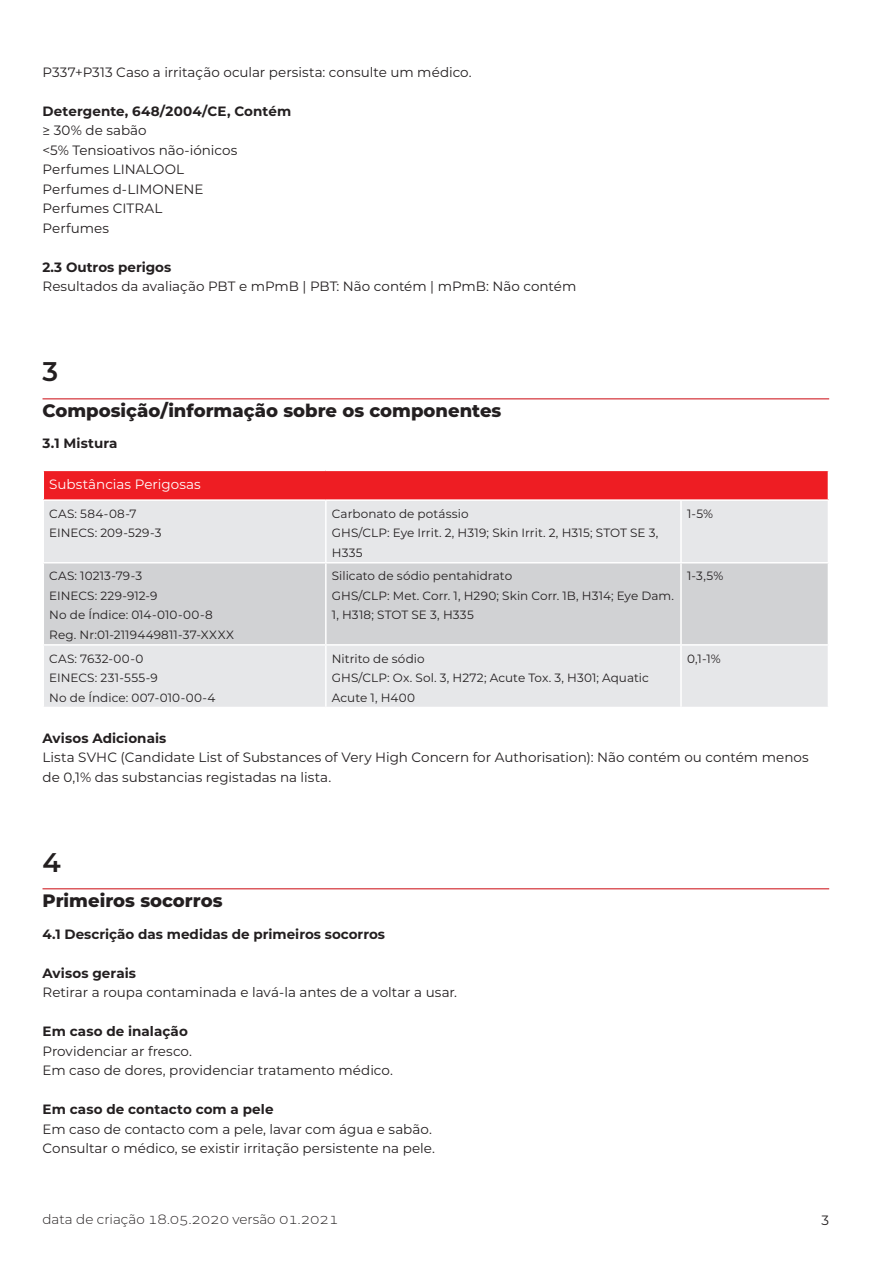
<style>
.page{position:relative;width:893px;height:1263px;background:#fff}
.page>*{position:absolute;margin:0;border:0;box-sizing:border-box;transform-origin:0 0}
.t1{font:600 27px "Montserrat";color:#231f20}
.SUBTÍTULOS{font:800 18px "Montserrat";color:#231f20}
.t2{font:13.5px/19.5px "Montserrat";color:#231f20}
._1{font:700 13.5px "Montserrat";letter-spacing:.005em;color:#231f20}
.t3{font:300 13.5px "Montserrat";color:#231f20}
.t4{font:13.5px "Montserrat";color:#fff}
.t5{font:12px/19.5px "Montserrat";letter-spacing:.005em;color:#231f20}
.t6{font:12px "Montserrat";letter-spacing:.025em;color:#231f20}
.t7{font:12px "Montserrat";letter-spacing:.03em;color:#231f20}
</style>
<div class="page">
<hr style="left:43px;top:398px;width:786px;height:1px;background:#d1232a">
<div style="left:43px;top:470px;width:785px;height:30px;background:#ee1d23"></div>
<div style="left:44px;top:501px;width:784px;height:206px;background:#e6e7e9"></div>
<div style="left:44px;top:563px;width:784px;height:81px;background:#d1d2d4"></div>
<hr style="left:43px;top:470px;width:283px;height:1px;background:#fff">
<svg style="left:43px;top:471px;width:1px;height:28px"></svg>
<hr style="left:326px;top:470px;width:355px;height:1px;background:#fff">
<hr style="left:681px;top:470px;width:148px;height:1px;background:#fff">
<hr style="left:43px;top:499px;width:283px;height:2px;background:#fff">
<hr style="left:326px;top:499px;width:355px;height:2px;background:#fff">
<hr style="left:325px;top:501px;width:2px;height:61px;background:#fff">
<hr style="left:681px;top:499px;width:148px;height:2px;background:#fff">
<hr style="left:680px;top:501px;width:2px;height:61px;background:#fff">
<hr style="left:43px;top:562px;width:283px;height:1px;background:#fff">
<hr style="left:326px;top:562px;width:355px;height:1px;background:#fff">
<hr style="left:325px;top:563px;width:2px;height:81px;background:#fff">
<hr style="left:681px;top:562px;width:148px;height:1px;background:#fff">
<hr style="left:680px;top:563px;width:2px;height:81px;background:#fff">
<hr style="left:43px;top:644px;width:283px;height:2px;background:#fff">
<hr style="left:326px;top:644px;width:355px;height:2px;background:#fff">
<hr style="left:325px;top:646px;width:2px;height:61px;background:#fff">
<hr style="left:681px;top:644px;width:148px;height:2px;background:#fff">
<hr style="left:680px;top:646px;width:2px;height:61px;background:#fff">
<hr style="left:43px;top:888px;width:786px;height:1px;background:#d1232a">
<p class="t2" style="left:43px;top:62px;width:431px">P337+P313 Caso a irritação ocular persista: consulte um médico.</p>
<p class="_1" style="left:43px;top:101px;width:250px">Detergente, 648/2004/CE, Contém</p>
<p class="t2" style="left:43px;top:120px;width:106px">≥ 30% de sabão</p>
<p class="t2" style="left:43px;top:140px;width:196px">&lt;5% Tensioativos não-iónicos</p>
<p class="t2" style="left:43px;top:159px;width:143px">Perfumes LINALOOL</p>
<p class="t2" style="left:43px;top:179px;width:162px">Perfumes d-LIMONENE</p>
<p class="t2" style="left:43px;top:198px;width:121px">Perfumes CITRAL</p>
<p class="t2" style="left:43px;top:218px;width:68px">Perfumes</p>
<p class="_1" style="left:43px;top:257px;width:130px">2.3 Outros perigos</p>
<p class="t2" style="left:43px;top:276px;width:535px">Resultados da avaliação PBT e mPmB | PBT: Não contém | mPmB: Não contém</p>
<p class="t1" style="left:43px;top:353px;width:17px">3</p>
<p class="SUBTÍTULOS" style="left:43px;top:398px;width:460px">Composição/informação sobre os componentes</p>
<p class="_1" style="left:43px;top:434px;width:76px">3.1 Mistura</p>
<p class="t4" style="left:49px;top:475px;width:153px">Substâncias Perigosas</p>
<p class="t5" style="left:49px;top:503px;width:89px">CAS: 584-08-7</p>
<p class="t5" style="left:49px;top:523px;width:114px">EINECS: 209-529-3</p>
<p class="t5" style="left:49px;top:566px;width:94px">CAS: 10213-79-3</p>
<p class="t5" style="left:49px;top:585px;width:110px">EINECS: 229-912-9</p>
<p class="t5" style="left:49px;top:605px;width:165px">No de Índice: 014-010-00-8</p>
<p class="t5" style="left:49px;top:624px;width:186px">Reg. Nr:01-2119449811-37-XXXX</p>
<p class="t7" style="left:49px;top:650px;width:96px">CAS: 7632-00-0</p>
<p class="t6" style="left:49px;top:669px;width:110px">EINECS: 231-555-9</p>
<p class="t5" style="left:49px;top:687px;width:168px">No de Índice: 007-010-00-4</p>
<p class="t5" style="left:332px;top:503px;width:138px">Carbonato de potássio</p>
<p class="t5" style="left:332px;top:523px;width:328px">GHS/CLP: Eye Irrit. 2, H319; Skin Irrit. 2, H315; STOT SE 3,<br>H335</p>
<p class="t5" style="left:332px;top:566px;width:182px">Silicato de sódio pentahidrato</p>
<p class="t5" style="left:332px;top:585px;width:344px">GHS/CLP: Met. Corr. 1, H290; Skin Corr. 1B, H314; Eye Dam.<br>1, H318; STOT SE 3, H335</p>
<p class="t5" style="left:332px;top:648px;width:94px">Nitrito de sódio</p>
<p class="t5" style="left:332px;top:667px;width:319px">GHS/CLP: Ox. Sol. 3, H272; Acute Tox. 3, H301; Aquatic<br>Acute 1, H400</p>
<p class="t5" style="left:687px;top:503px;width:28px">1-5%</p>
<p class="t5" style="left:687px;top:566px;width:38px">1-3,5%</p>
<p class="t5" style="left:687px;top:648px;width:35px">0,1-1%</p>
<p class="_1" style="left:43px;top:728px;width:125px">Avisos Adicionais</p>
<p class="t2" style="left:43px;top:747px;width:768px">Lista SVHC (Candidate List of Substances of Very High Concern for Authorisation): Não contém ou contém menos de 0,1% das substancias registadas na lista.</p>
<p class="t1" style="left:43px;top:843px;width:20px">4</p>
<p class="SUBTÍTULOS" style="left:43px;top:888px;width:181px">Primeiros socorros</p>
<p class="_1" style="left:43px;top:924px;width:344px">4.1 Descrição das medidas de primeiros socorros</p>
<p class="_1" style="left:43px;top:963px;width:95px">Avisos gerais</p>
<p class="t2" style="left:43px;top:982px;width:416px">Retirar a roupa contaminada e lavá-la antes de a voltar a usar.</p>
<p class="_1" style="left:43px;top:1021px;width:147px">Em caso de inalação</p>
<p class="t2" style="left:43px;top:1040px;width:151px">Providenciar ar fresco.</p>
<p class="t2" style="left:43px;top:1060px;width:352px">Em caso de dores, providenciar tratamento médico.</p>
<p class="_1" style="left:43px;top:1099px;width:232px">Em caso de contacto com a pele</p>
<p class="t2" style="left:43px;top:1118px;width:391px">Em caso de contacto com a pele, lavar com água e sabão.</p>
<p class="t2" style="left:43px;top:1138px;width:394px">Consultar o médico, se existir irritação persistente na pele.</p>
<p class="t3" style="left:43px;top:1210px;width:297px">data de criação 18.05.2020 versão 01.2021</p>
<p class="t2" style="left:822px;top:1210px;width:9px">3</p>
</div>
